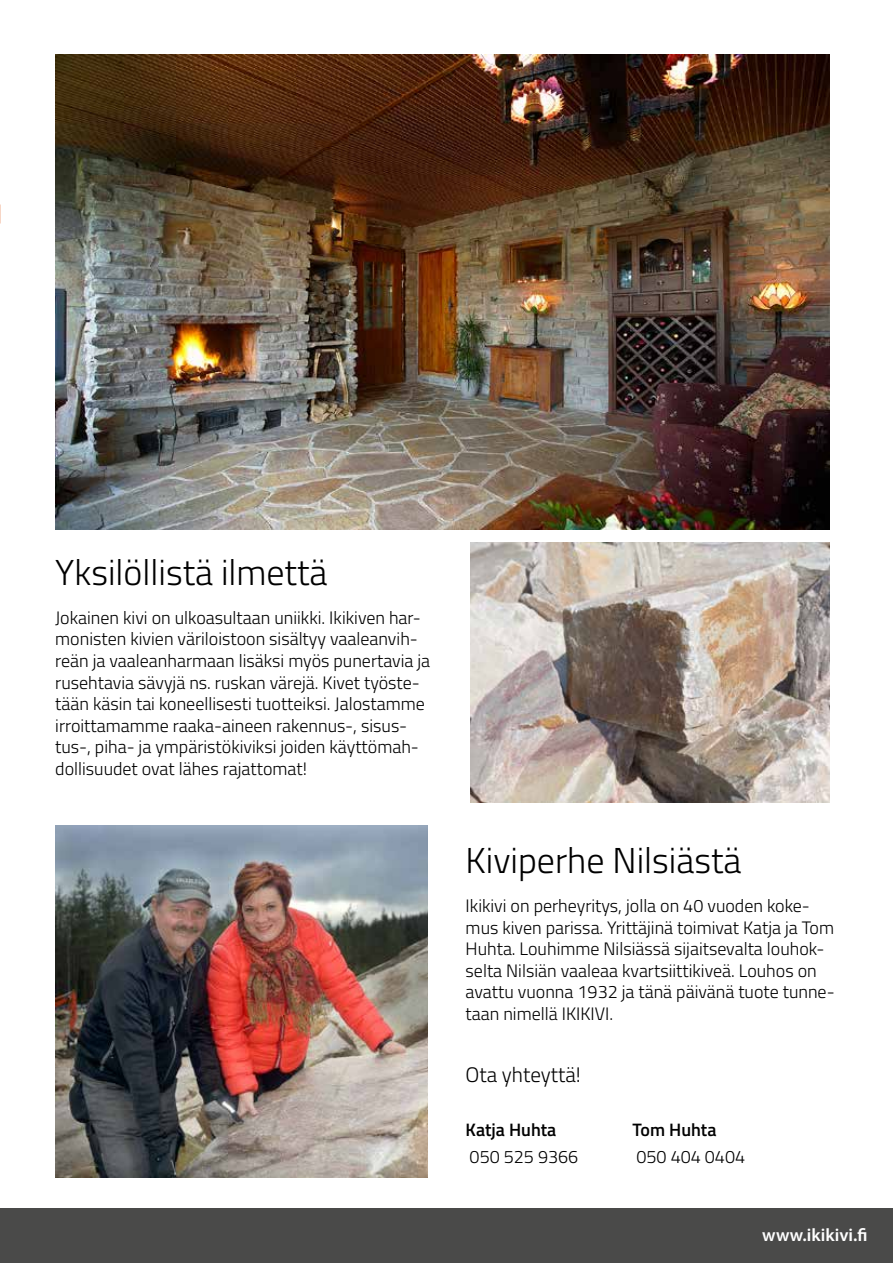
<style>
.page{position:relative;width:893px;height:1263px;background:#fff}
.page>*{position:absolute;margin:0;border:0;box-sizing:border-box;transform-origin:0 0}
.t1{font:300 36px "Titillium Web";color:#000}
.t2{font:300 21px "Titillium Web";color:#000}
.t3{font:300 18px/21.6px "Titillium Web";color:#000}
.t4{font:600 18px "Titillium Web";color:#000}
.t5{font:600 18px "Myriad Pro";letter-spacing:.005em;color:#fff}
</style>
<div class="page">
<div style="left:0;top:1209px;width:893px;height:54px;background:#4a4a49"></div>
<img style="left:55px;top:55px;width:774px;height:474px">
<img style="left:55px;top:825px;width:372px;height:353px">
<img style="left:471px;top:543px;width:358px;height:259px">
<h1 class="t1" style="left:55px;top:546px;width:274px">Yksilöllistä ilmettä</h1>
<p class="t3" style="left:55px;top:606px;width:376px">Jokainen kivi on ulkoasultaan uniikki. Ikikiven har&shy;monisten kivien väriloistoon sisältyy vaaleanvih&shy;reän ja vaaleanharmaan lisäksi myös punertavia ja rusehtavia sävyjä ns. ruskan värejä. Kivet työste&shy;tään käsin tai koneellisesti tuotteiksi. Jalostamme irroittamamme raaka-aineen rakennus-, sisus&shy;tus-, piha- ja ympäristökiviksi joiden käyttömah&shy;dollisuudet ovat lähes rajattomat!</p>
<h1 class="t1" style="left:466px;top:835px;width:277px">Kiviperhe Nilsiästä</h1>
<p class="t3" style="left:466px;top:894px;width:371px">Ikikivi on perheyritys, jolla on 40 vuoden koke&shy;mus kiven parissa. Yrittäjinä toimivat Katja ja Tom Huhta. Louhimme Nilsiässä sijaitsevalta louhok&shy;selta Nilsiän vaaleaa kvartsiittikiveä. Louhos on avattu vuonna 1932 ja tänä päivänä tuote tunne&shy;taan nimellä IKIKIVI.</p>
<p class="t2" style="left:466px;top:1059px;width:117px">Ota yhteyttä!</p>
<p class="t4" style="left:466px;top:1116px;width:92px">Katja Huhta</p>
<p class="t3" style="left:470px;top:1145px;width:110px">050 525 9366</p>
<p class="t4" style="left:632px;top:1116px;width:85px">Tom Huhta</p>
<p class="t3" style="left:636px;top:1145px;width:110px">050 404 0404</p>
<p class="t5" style="left:762px;top:1224px;width:107px">www.ikikivi.fi</p>
</div>
